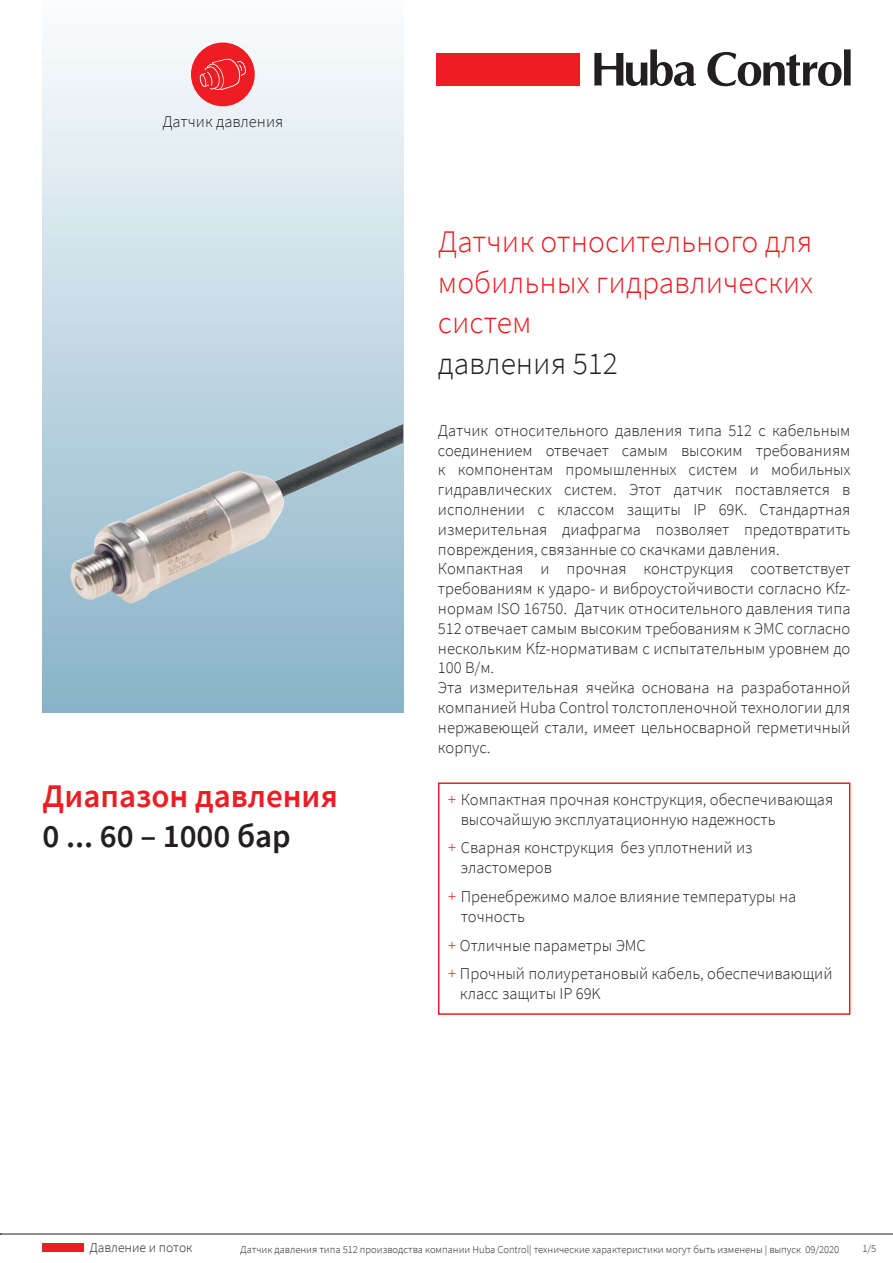
<style>
.page{position:relative;width:893px;height:1263px;background:#fff}
.page>*{position:absolute;margin:0;border:0;box-sizing:border-box;transform-origin:0 0}
.t1{font:600 33px "Source Sans Pro";color:#ee1d23}
.t2{font:600 33px "Source Sans Pro";color:#231f20}
.t3{font:300 31.5px/40.5px "Source Sans Pro";color:#ee1d23;text-align:justify}
.t4{font:300 31.5px "Source Sans Pro";color:#231f20}
.t5{font:300 16.5px/19.8px "Source Sans Pro";color:#231f20}
.t6{font:300 13.5px "Source Sans Pro";color:#231f20}
.t7{font:300 10.5px "Source Sans Pro";color:#231f20}
.s1{color:#ee1d23}
</style>
<div class="page">
<hr style="left:0;top:1234px;width:893px;height:1px;background:#231f20">
<div style="left:43px;top:1243px;width:41px;height:9px;background:#ee1d23"></div>
<div style="left:437px;top:53px;width:143px;height:33px;background:#ee1d23"></div>
<svg style="left:594px;top:49px;width:102px;height:37px"></svg>
<svg style="left:707px;top:49px;width:144px;height:37px"></svg>
<svg style="left:43px;top:42px;width:360px;height:671px;background:#bed3dd"></svg>
<img style="left:329px;top:424px;width:74px;height:33px">
<div style="left:191px;top:43px;width:64px;height:63px;background:#ee1d23;border-radius:50%"></div>
<svg style="left:200px;top:58px;width:46px;height:32px"></svg>
<svg style="left:438px;top:782px;width:413px;height:233px"></svg>
<p class="t5" style="left:162px;top:112px;width:122px">Датчик давления</p>
<h1 class="t1" style="left:43px;top:774px;width:297px">Диапазон давления</h1>
<h1 class="t2" style="left:43px;top:814px;width:250px">0 ... 60 – 1000 бар</h1>
<h2 class="t3" style="left:438px;top:222px;width:377px">Датчик относительного для мобильных гидравлических систем</h2>
<h2 class="t4" style="left:438px;top:344px;width:181px">давления 512</h2>
<p class="t5" style="left:438px;top:420px;width:414px">Датчик относительного давления типа 512 с кабельным соединением отвечает самым высоким требованиям к компонентам промышленных систем и мобильных гидравлических систем. Этот датчик поставляется в исполнении с классом защиты IP 69K. Стандартная измерительная диафрагма позволяет предотвратить повреждения, связанные со скачками давления.<br>Компактная и прочная конструкция соответствует требованиям к ударо- и виброустойчивости согласно Kfz&shy;нормам ISO 16750. Датчик относительного давления типа 512 отвечает самым высоким требованиям к ЭМС согласно нескольким Kfz-нормативам с испытательным уровнем до 100 В/м.<br>Эта измерительная ячейка основана на разработанной компанией Huba Control толстопленочной технологии для нержавеющей стали, имеет цельносварной герметичный корпус.</p>
<p class="t5" style="left:461px;top:789px;width:374px;text-indent:-13px"><span class="s1">+</span> Компактная прочная конструкция, обеспечивающая высочайшую эксплуатационную надежность</p>
<p class="t5" style="left:461px;top:838px;width:293px;text-indent:-13px"><span class="s1">+</span> Сварная конструкция без уплотнений из эластомеров</p>
<p class="t5" style="left:461px;top:887px;width:337px;text-indent:-13px"><span class="s1">+</span> Пренебрежимо малое влияние температуры на точность</p>
<p class="t5" style="left:448px;top:931px;width:386px;line-height:28.8px"><span class="s1">+</span> Отличные параметры ЭМС<br><span class="s1">+</span> Прочный полиуретановый кабель, обеспечивающий</p>
<p class="t5" style="left:460px;top:984px;width:142px">класс защиты IP 69K</p>
<p class="t6" style="left:90px;top:1239px;width:105px">Давление и поток</p>
<p class="t7" style="left:240px;top:1242px;width:600px">Датчик давления типа 512 производства компании Huba Control| технические характеристики могут быть изменены | выпуск 09/2020</p>
<p class="t7" style="left:862px;top:1242px;width:15px">1/5</p>
</div>
